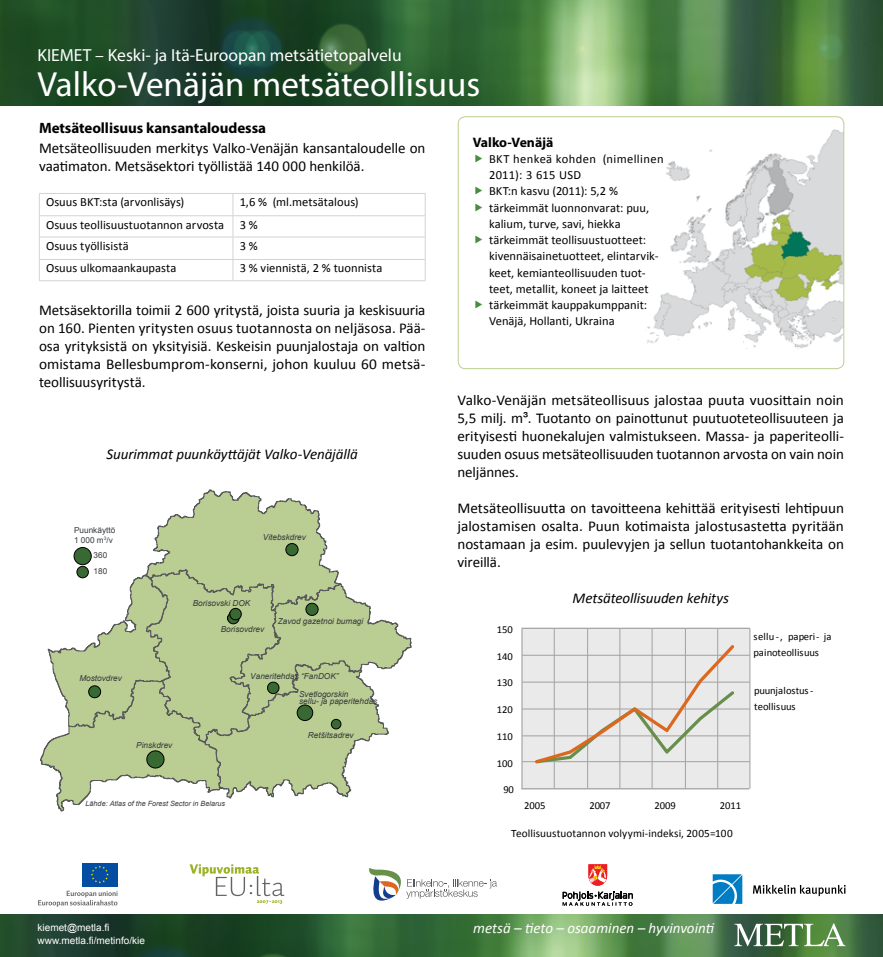
<style>
.page{position:relative;width:883px;height:957px;background:#fff}
.page>*{position:absolute;margin:0;border:0;box-sizing:border-box;transform-origin:0 0}
.t1{font:35px "Myriad Pro";color:#fff}
.t2{font:17.5px "Myriad Pro";color:#fff}
.t3{font:15px/18px "Calibri";letter-spacing:-.005em;color:#000;text-align:justify}
.t4{font:italic 15px "Calibri";letter-spacing:-.005em;color:#000}
.t5{font:italic 15px "Calibri";color:#fff}
.t6{font:700 15px "Myriad Pro";letter-spacing:-.005em;color:#000}
.t7{font:700 13.75px "Myriad Pro";color:#000}
.t8{font:12.5px/16.2px "Calibri";color:#000}
.t9{font:11.25px "Calibri";letter-spacing:.01em;color:#000}
.t10{font:10.62px/16.1px "Calibri";letter-spacing:-.005em;color:#000}
.t11{font:10px/13.8px "Arial";color:#fff}
.t12{font:italic 8.25px/18px "Arial";color:#363a3d}
.t13{font:8.25px/9.9px "Arial";color:#363a3d}
.t14{font:italic 7.25px "Arial";color:#363a3d}
.s1{font-family:"Arial"}
</style>
<div class="page">
<img style="left:0;top:914px;width:882px;height:43px">
<svg style="left:734px;top:923px;width:111px;height:23px"></svg>
<img style="left:0;top:0;width:882px;height:105px">
<svg style="left:189px;top:864px;width:95px;height:40px"></svg>
<svg style="left:38px;top:890px;width:79px;height:17px"></svg>
<div style="left:82px;top:862px;width:35px;height:24px;background:#034ea2"></div>
<svg style="left:91px;top:865px;width:18px;height:18px"></svg>
<svg style="left:369px;top:868px;width:128px;height:33px"></svg>
<svg style="left:562px;top:891px;width:70px;height:14px"></svg>
<svg style="left:588px;top:864px;width:19px;height:21px"></svg>
<svg style="left:712px;top:874px;width:30px;height:30px"></svg>
<svg style="left:753px;top:885px;width:92px;height:11px"></svg>
<hr style="left:39px;top:193px;width:194px;height:1px;background:#d1d3d4">
<hr style="left:233px;top:193px;width:192px;height:1px;background:#d1d3d4">
<hr style="left:39px;top:215px;width:194px;height:1px;background:#d1d3d4">
<hr style="left:233px;top:215px;width:192px;height:1px;background:#d1d3d4">
<hr style="left:39px;top:237px;width:194px;height:1px;background:#d1d3d4">
<hr style="left:39px;top:259px;width:194px;height:1px;background:#d1d3d4">
<svg style="left:39px;top:194px;width:1px;height:86px"></svg>
<hr style="left:233px;top:237px;width:192px;height:1px;background:#d1d3d4">
<hr style="left:233px;top:259px;width:192px;height:1px;background:#d1d3d4">
<svg style="left:232px;top:194px;width:1px;height:86px"></svg>
<svg style="left:425px;top:194px;width:1px;height:86px"></svg>
<hr style="left:39px;top:280px;width:194px;height:1px;background:#d1d3d4">
<hr style="left:233px;top:280px;width:192px;height:1px;background:#d1d3d4">
<img style="left:645px;top:129px;width:197px;height:220px">
<div style="left:457px;top:116px;width:387px;height:253px;border:1px solid #bbce93;border-radius:7px"></div>
<div style="left:521px;top:627px;width:229px;height:162px;background:#eaeaea"></div>
<hr style="left:522px;top:628px;width:227px;height:1px;background:#a6a6a6">
<hr style="left:522px;top:655px;width:227px;height:1px;background:#a6a6a6">
<hr style="left:522px;top:681px;width:227px;height:1px;background:#a6a6a6">
<hr style="left:522px;top:708px;width:227px;height:1px;background:#a6a6a6">
<hr style="left:522px;top:735px;width:227px;height:1px;background:#a6a6a6">
<hr style="left:522px;top:761px;width:227px;height:1px;background:#a6a6a6">
<hr style="left:749px;top:628px;width:1px;height:160px;background:#a6a6a6">
<hr style="left:717px;top:628px;width:1px;height:160px;background:#a6a6a6">
<hr style="left:684px;top:628px;width:1px;height:160px;background:#a6a6a6">
<hr style="left:651px;top:628px;width:1px;height:160px;background:#a6a6a6">
<hr style="left:619px;top:628px;width:1px;height:160px;background:#a6a6a6">
<hr style="left:587px;top:628px;width:1px;height:160px;background:#a6a6a6">
<hr style="left:553px;top:628px;width:1px;height:160px;background:#a6a6a6">
<hr style="left:521px;top:628px;width:1px;height:160px;background:#a6a6a6">
<svg style="left:535px;top:645px;width:199px;height:118px"></svg>
<hr style="left:521px;top:788px;width:228px;height:1px;background:#a6a6a6">
<svg style="left:40px;top:490px;width:371px;height:321px"></svg>
<p class="t2" style="left:38px;top:44px;width:365px">KIEMET – Keski- ja Itä-Euroopan metsätietopalvelu</p>
<h1 class="t1" style="left:38px;top:63px;width:444px">Valko-Venäjän metsäteollisuus</h1>
<p class="t6" style="left:39px;top:118px;width:228px">Metsäteollisuus kansantaloudessa</p>
<p class="t3" style="left:39px;top:139px;width:388px">Metsäteollisuuden merkitys Valko-Venäjän kansantaloudelle on vaatimaton. Metsäsektori työllistää 140 000 henkilöä.</p>
<p class="t8" style="left:46px;top:194px;width:140px">Osuus BKT:sta (arvonlisäys)</p>
<p class="t8" style="left:46px;top:191px;width:314px;line-height:21.8px;text-indent:193px">1,6 % (ml.metsätalous)<br>Osuus teollisuustuotannon arvosta 3 %<br>Osuus työllisistä</p>
<p class="t8" style="left:240px;top:238px;width:20px">3 %</p>
<p class="t8" style="left:46px;top:260px;width:132px">Osuus ulkomaankaupasta</p>
<p class="t8" style="left:240px;top:260px;width:144px">3 % viennistä, 2 % tuonnista</p>
<p class="t3" style="left:39px;top:301px;width:388px">Metsäsektorilla toimii 2 600 yritystä, joista suuria ja keskisuuria on 160. Pienten yritysten osuus tuotannosta on neljäsosa. Pää&shy;osa yrityksistä on yksityisiä. Keskeisin puunjalostaja on valtion omistama Bellesbumprom-konserni, johon kuuluu 60 metsä&shy;teollisuusyritystä.</p>
<p class="t4" style="left:107px;top:444px;width:253px">Suurimmat puunkäyttäjät Valko-Venäjällä</p>
<p class="t13" style="left:74px;top:525px;width:43px">Puunkäyttö<br>1 000 m<sup>3</sup>/v</p>
<p class="t13" style="left:93px;top:547px;width:15px;line-height:16px">360<br>180</p>
<p class="t12" style="left:79px;top:669px;width:44px">Mostovdrev</p>
<p class="t12" style="left:136px;top:736px;width:38px">Pinskdrev</p>
<p class="t12" style="left:263px;top:528px;width:44px">Vitebskdrev</p>
<p class="t12" style="left:193px;top:594px;width:59px">Borisovski DOK</p>
<p class="t12" style="left:221px;top:620px;width:45px">Borisovdrev</p>
<p class="t12" style="left:278px;top:613px;width:87px">Zavod gazetnoi bumagi</p>
<p class="t12" style="left:299px;top:667px;width:51px;text-indent:-49px">Vaneritehdas “FanDOK”<br>Svetlogorskin</p>
<p class="t12" style="left:299px;top:692px;width:80px">sellu- ja paperitehdas</p>
<p class="t12" style="left:308px;top:726px;width:47px">Retšitsadrev</p>
<p class="t14" style="left:86px;top:799px;width:141px">Lähde: Atlas of the Forest Sector in Belarus</p>
<p class="t7" style="left:472px;top:133px;width:82px">Valko-Venäjä</p>
<p class="t8" style="left:489px;top:151px;width:176px">BKT henkeä kohden (nimellinen<br>2011): 3 615 USD<br>BKT:n kasvu (2011): 5,2 % tärkeimmät luonnonvarat: puu, kalium, turve, savi, hiekka tärkeimmät teollisuustuotteet: kivennäisainetuotteet, elintarvik&shy;keet, kemianteollisuuden tuot&shy;teet, metallit, koneet ja laitteet tärkeimmät kauppakumppanit:<br>Venäjä, Hollanti, Ukraina</p>
<p class="t3" style="left:457px;top:391px;width:388px">Valko-Venäjän metsäteollisuus jalostaa puuta vuosittain noin 5,5 milj. m<span class="s1">³</span>. Tuotanto on painottunut puutuoteteollisuuteen ja erityisesti huonekalujen valmistukseen. Massa- ja paperiteolli&shy;suuden osuus metsäteollisuuden tuotannon arvosta on vain noin neljännes.</p>
<p class="t3" style="left:457px;top:499px;width:388px">Metsäteollisuutta on tavoitteena kehittää erityisesti lehtipuun jalostamisen osalta. Puun kotimaista jalostusastetta pyritään nostamaan ja esim. puulevyjen ja sellun tuotantohankkeita on vireillä.</p>
<p class="t10" style="left:497px;top:621px;width:17px">150</p>
<p class="t10" style="left:497px;top:648px;width:17px">140</p>
<p class="t10" style="left:497px;top:674px;width:17px">130</p>
<p class="t10" style="left:497px;top:701px;width:17px">120</p>
<p class="t10" style="left:497px;top:727px;width:17px">110</p>
<p class="t10" style="left:497px;top:754px;width:17px">100</p>
<p class="t10" style="left:503px;top:781px;width:12px">90</p>
<p class="t4" style="left:572px;top:588px;width:158px">Metsäteollisuuden kehitys</p>
<p class="t10" style="left:524px;top:797px;width:23px">2005</p>
<p class="t10" style="left:589px;top:797px;width:23px">2007</p>
<p class="t10" style="left:654px;top:797px;width:23px">2009</p>
<p class="t10" style="left:719px;top:797px;width:23px">2011</p>
<p class="t9" style="left:511px;top:826px;width:223px">Teollisuustuotannon volyymi-indeksi, 2005=100</p>
<p class="t10" style="left:753px;top:627px;width:79px">sellu -, paperi- ja painoteollisuus</p>
<p class="t10" style="left:754px;top:682px;width:61px">puunjalostus&shy;teollisuus</p>
<p class="t11" style="left:38px;top:920px;width:109px">kiemet@metla.fi www.metla.fi/metinfo/kie</p>
<p class="t5" style="left:473px;top:918px;width:242px">metsä – tieto – osaaminen – hyvinvointi</p>
</div>
